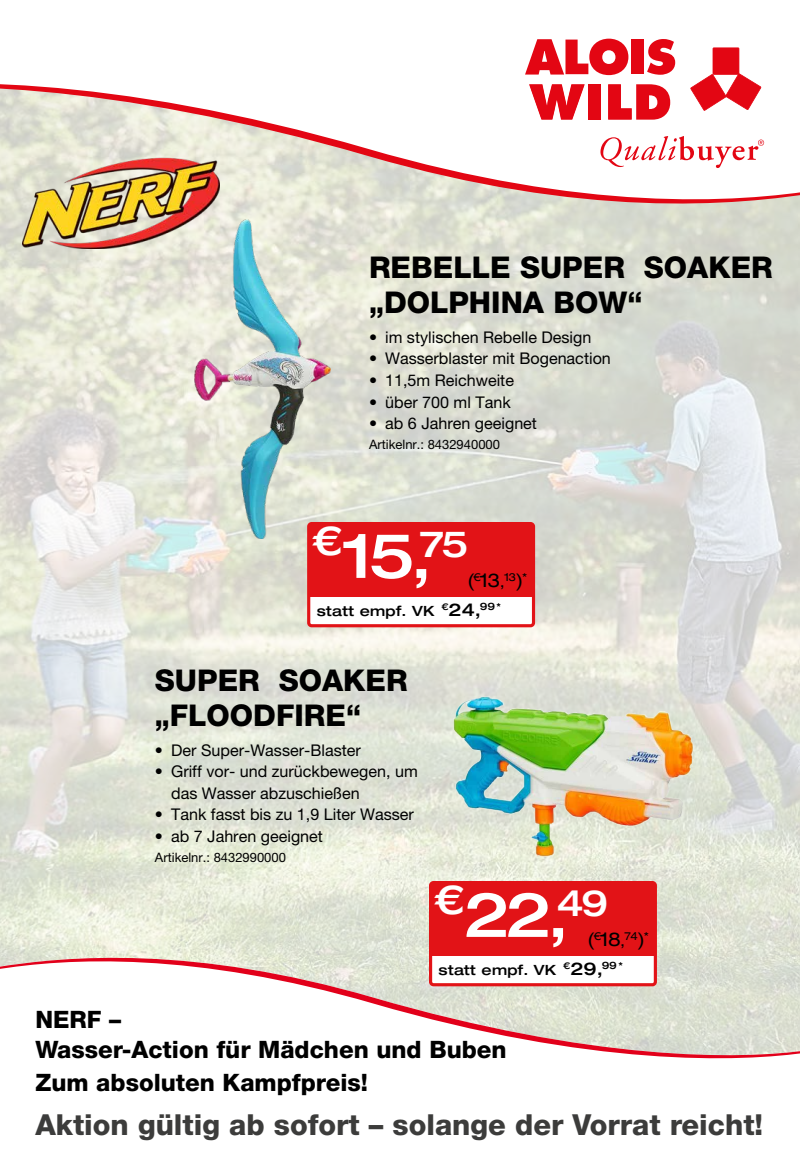
<style>
.page{position:relative;width:800px;height:1156px;background:#fff}
.page>*{position:absolute;margin:0;border:0;box-sizing:border-box;transform-origin:0 0}
.t1{font:500 expanded 62.3px "Helvetica Neue LT Pro";color:#fff}
.t2{font:800 30px/35px "Helvetica Neue LT Pro";color:#000}
.t3{font:800 29px "Helvetica Neue LT Pro";color:#3c3c3b}
.t4{font:800 24px/30px "Helvetica Neue LT Pro";color:#000}
.t5{font:expanded 19px "Helvetica Neue LT Pro";color:#000}
.t6{font:16.1px/21.5px "Helvetica Neue LT Pro";color:#000}
.t7{font:500 expanded 14.1px "Helvetica Neue LT Pro";letter-spacing:.02em;color:#000}
.t8{font:13px "Helvetica Neue LT Pro";color:#000}
.s1{font-size:15.2px}
.s2{font-size:17.6px}
</style>
<div class="page">
<img style="left:0;top:218px;width:800px;height:729px">
<svg style="left:0;top:73px;width:800px;height:145px"></svg>
<svg style="left:525px;top:39px;width:103px;height:36px"></svg>
<div style="left:632px;top:40px;width:12px;height:34px;background:#e30613"></div>
<svg style="left:647px;top:39px;width:28px;height:36px"></svg>
<div style="left:588px;top:84px;width:13px;height:36px;background:#e30613"></div>
<svg style="left:529px;top:84px;width:56px;height:36px"></svg>
<svg style="left:608px;top:84px;width:62px;height:36px"></svg>
<svg style="left:690px;top:48px;width:71px;height:63px"></svg>
<svg style="left:600px;top:136px;width:164px;height:32px"></svg>
<svg style="left:0;top:947px;width:800px;height:112px"></svg>
<img style="left:23px;top:156px;width:197px;height:92px">
<img style="left:194px;top:219px;width:137px;height:320px">
<img style="left:451px;top:654px;width:246px;height:226px">
<div style="left:309px;top:524px;width:225px;height:102px;background:#fff;border-radius:3px"></div>
<div style="left:307px;top:522px;width:228px;height:105px;border:3px solid #e21317;border-radius:3px"></div>
<div style="left:308px;top:524px;width:225px;height:73px;background:#e21317"></div>
<div style="left:431px;top:883px;width:224px;height:102px;background:#fff;border-radius:3px"></div>
<div style="left:429px;top:881px;width:228px;height:105px;border:3px solid #e21317;border-radius:3px"></div>
<div style="left:430px;top:883px;width:225px;height:73px;background:#e21317"></div>
<h2 class="t2" style="left:369px;top:250px;width:405px">REBELLE SUPER SOAKER „DOLPHINA BOW“</h2>
<p class="t6" style="left:369px;top:326px;width:224px">• im stylischen Rebelle Design</p>
<p class="t6" style="left:369px;top:348px;width:243px">• Wasserblaster mit Bogenaction</p>
<p class="t6" style="left:369px;top:369px;width:147px">• 11,5m Reichweite</p>
<p class="t6" style="left:369px;top:391px;width:143px">• über 700 ml Tank</p>
<p class="t6" style="left:369px;top:412px;width:170px">• ab 6 Jahren geeignet</p>
<p class="t8" style="left:369px;top:437px;width:133px">Artikelnr.: 8432940000</p>
<h1 class="t1" style="left:312px;top:517px;width:158px"><sup>€</sup>15,<sup>75</sup></h1>
<p class="t5" style="left:467px;top:570px;width:62px">(<sup>€</sup>13<span class="s1">,</span><sup>13</sup>)<sup>*</sup></p>
<p class="t7" style="left:317px;top:602px;width:186px">statt empf. VK <sup>€</sup><span class="s2">24,</span><sup>99</sup><sup>*</sup></p>
<h2 class="t2" style="left:155px;top:663px;width:254px">SUPER SOAKER „FLOODFIRE“</h2>
<p class="t6" style="left:155px;top:739px;width:208px">• Der Super-Wasser-Blaster</p>
<p class="t6" style="left:171px;top:761px;width:248px;text-indent:-16px">• Griff vor- und zurückbewegen, um das Wasser abzuschießen</p>
<p class="t6" style="left:155px;top:804px;width:260px">• Tank fasst bis zu 1,9 Liter Wasser</p>
<p class="t6" style="left:155px;top:825px;width:170px">• ab 7 Jahren geeignet</p>
<p class="t8" style="left:155px;top:850px;width:133px">Artikelnr.: 8432990000</p>
<h1 class="t1" style="left:434px;top:876px;width:176px"><sup>€</sup>22,<sup>49</sup></h1>
<p class="t5" style="left:587px;top:929px;width:63px">(<sup>€</sup>18<span class="s1">,</span><sup>74</sup>)<sup>*</sup></p>
<p class="t7" style="left:439px;top:961px;width:186px">statt empf. VK <sup>€</sup><span class="s2">29,</span><sup>99</sup><sup>*</sup></p>
<h3 class="t4" style="left:35px;top:1004px;width:473px">NERF –<br>Wasser-Action für Mädchen und Buben</h3>
<h3 class="t4" style="left:35px;top:1067px;width:334px">Zum absoluten Kampfpreis!</h3>
<h3 class="t3" style="left:35px;top:1107px;width:729px">Aktion gültig ab sofort – solange der Vorrat reicht!</h3>
</div>
